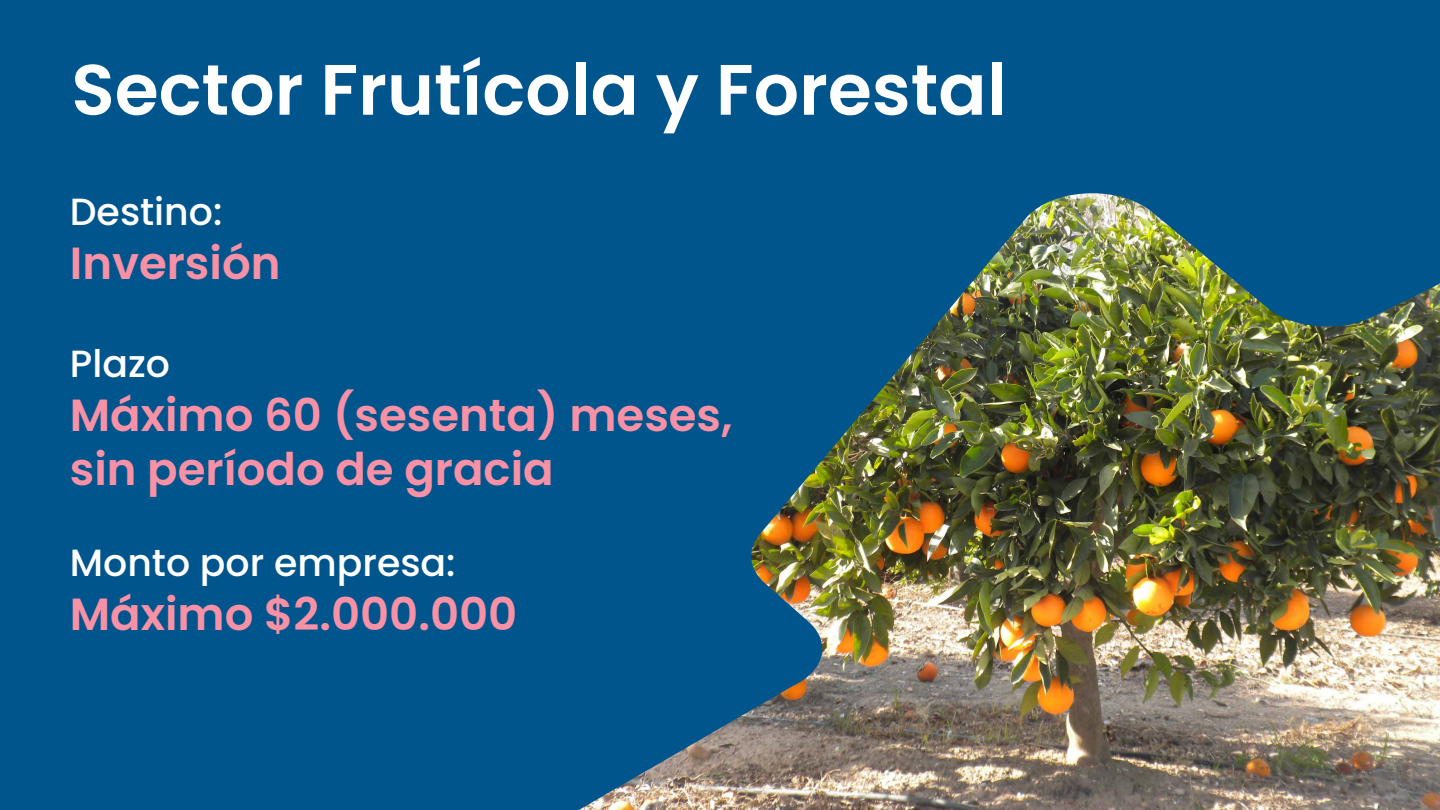
<style>
.page{position:relative;width:1440px;height:810px;background:#00558c}
.page>*{position:absolute;margin:0;border:0;box-sizing:border-box;transform-origin:0 0}
.t1{font:600 71.25px "Poppins";color:#fff}
.t2{font:600 45px/54px "Poppins";color:#f891a5}
.t3{font:500 37.88px "Poppins";color:#fff}
</style>
<div class="page">
<img style="left:579px;top:193px;width:861px;height:617px">
<h1 class="t1" style="left:71px;top:48px;width:937px">Sector Frutícola y Forestal</h1>
<p class="t3" style="left:70px;top:190px;width:154px">Destino:</p>
<p class="t2" style="left:70px;top:237px;width:212px">Inversión</p>
<p class="t3" style="left:70px;top:342px;width:102px">Plazo</p>
<p class="t2" style="left:70px;top:388px;width:664px">Máximo 60 (sesenta) meses, sin período de gracia</p>
<p class="t3" style="left:70px;top:541px;width:387px">Monto por empresa:</p>
<p class="t2" style="left:70px;top:587px;width:449px">Máximo $2.000.000</p>
</div>
